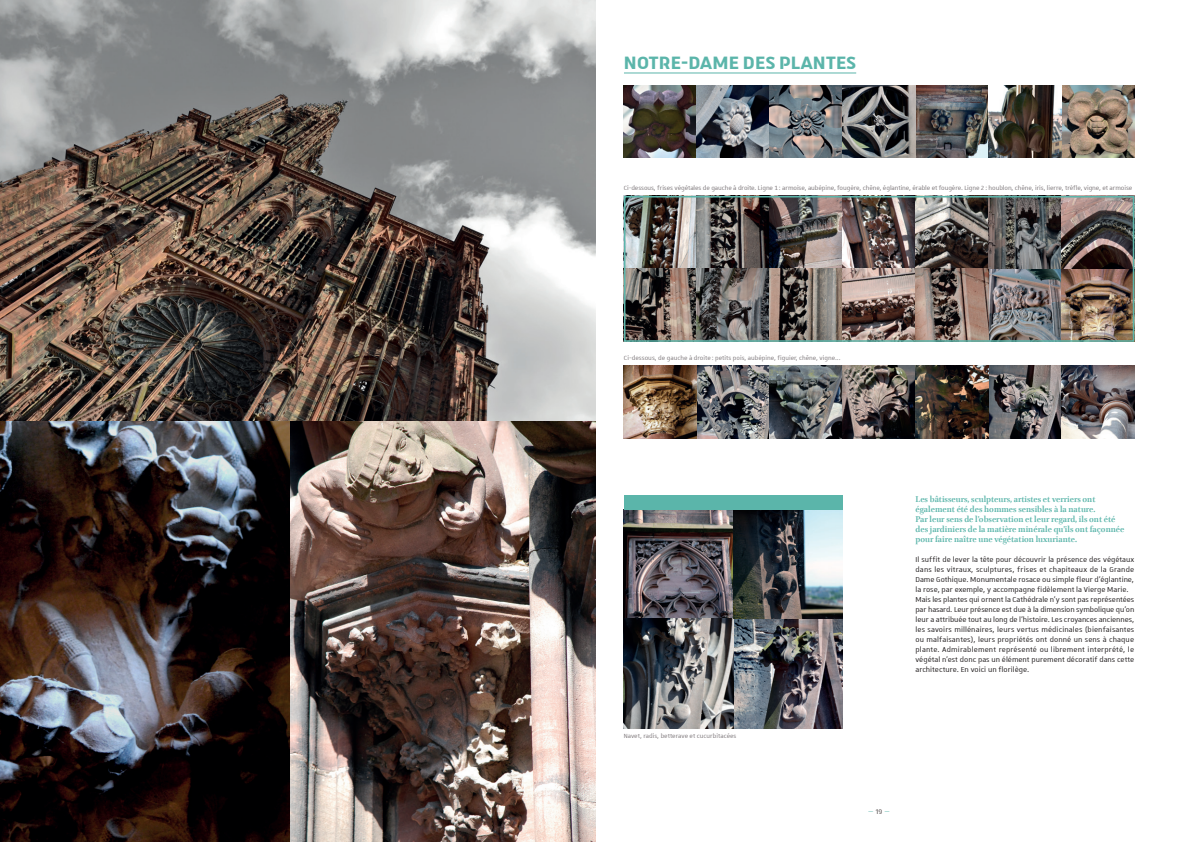
<style>
.page{position:relative;width:1191px;height:842px;background:#fff}
.page>*{position:absolute;margin:0;border:0;box-sizing:border-box;transform-origin:0 0}
.titre{font:700 24px "Unistra A";letter-spacing:.01em;color:#5bb5aa}
.texte{font:9.5px/10px "Unistra A";color:#231f20;text-align:justify}
.intro{font:700 9.5px/10px "Brill";color:#5bb5aa}
.t1{font:9px "Unistra A";color:#5bb5aa}
.légendes_photos{font:8.1px "Unistra A";letter-spacing:-.01em;color:#7e787b}
.légendes_photos-2{font:8px "Unistra A";color:#7e787b}
.s1{font-size:8.1px}
.s2{color:#4d4646}
</style>
<div class="page">
<img style="left:624px;top:85px;width:510px;height:73px">
<img style="left:624px;top:366px;width:510px;height:73px">
<img style="left:627px;top:199px;width:504px;height:140px">
<img style="left:624px;top:509px;width:218px;height:219px">
<hr style="left:624px;top:73px;width:232px;height:1px;background:#5bb5aa">
<div style="left:624px;top:196px;width:510px;height:146px;border:2px solid #5bb5aa"></div>
<div style="left:624px;top:495px;width:218px;height:14px;background:#5bb5aa"></div>
<img style="left:0;top:0;width:595px;height:842px">
<p class="titre" style="left:624px;top:49px;width:234px">NOTRE-DAME DES PLANTES</p>
<p class="légendes_photos" style="left:624px;top:184px;width:510px">Ci-dessous, frises végétales de gauche à droite. Ligne 1: armoise, aubépine, fougère, chêne, églantine, érable et fougère. Ligne 2: houblon, chêne, iris, lierre, trèfle, vigne, et armoise</p>
<p class="légendes_photos-2" style="left:624px;top:354px;width:218px"><span class="s1">Ci-dessous,</span> de gauche à droite : petits pois, aubépine, figuier, chêne, vigne...</p>
<p class="légendes_photos-2" style="left:624px;top:732px;width:114px">Navet, radis, betterave et cucurbitacées</p>
<p class="intro" style="left:915px;top:495px;width:181px">Les bâtisseurs, sculpteurs, artistes et verriers ont également été des hommes sensibles à la nature.</p>
<p class="intro" style="left:915px;top:515px;width:201px">Par leur sens de l’observation et leur regard, ils ont été</p>
<p class="intro" style="left:915px;top:525px;width:210px">des jardiniers de la matière minérale qu’ils ont façonnée pour faire naître une végétation luxuriante.</p>
<p class="texte" style="left:915px;top:554px;width:220px">Il suffit de lever la tête pour découvrir la présence des végétaux dans les vitraux, sculptures, frises et chapiteaux de la Grande Dame Gothique. Monumentale rosace ou simple fleur d’églantine, la rose, par exemple, y accompagne fidèlement la Vierge Marie.</p>
<p class="texte" style="left:915px;top:594px;width:220px">Mais les plantes qui ornent la Cathédrale n’y sont pas représentées par hasard. Leur présence est due à la dimension symbolique qu’on leur a attribuée tout au long de l’histoire. Les croyances anciennes, les savoirs millénaires, leurs vertus médicinales (bienfaisantes ou malfaisantes), leurs propriétés ont donné un sens à chaque plante. Admirablement représenté ou librement interprété, le végétal n’est donc pas un élément purement décoratif dans cette architecture. En voici un florilège.</p>
<p class="t1" style="left:868px;top:807px;width:23px">— <span class="s2">19</span> —</p>
</div>
